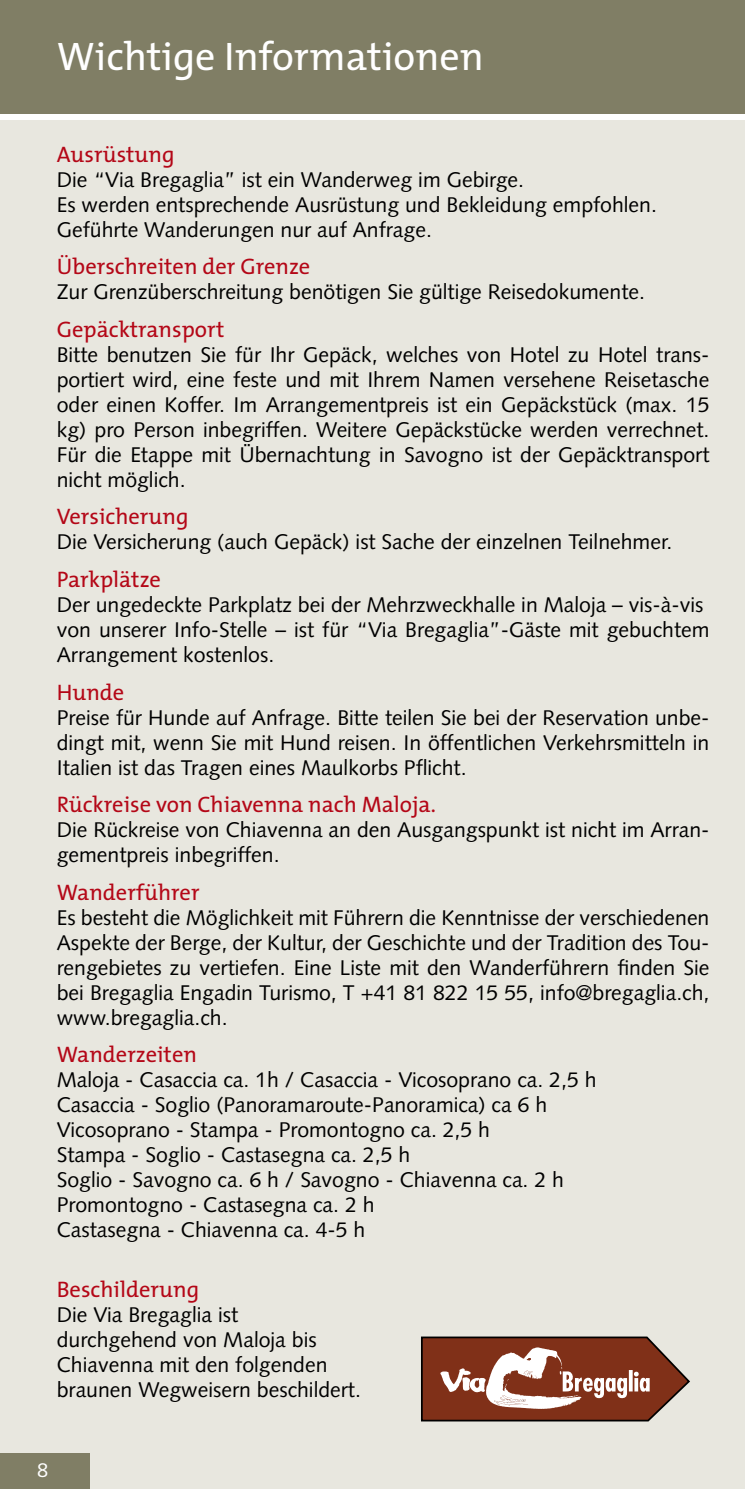
<style>
.page{position:relative;width:745px;height:1489px;background:#fff}
.page>*{position:absolute;margin:0;border:0;box-sizing:border-box;transform-origin:0 0}
.t1{font:40px "The Mix";color:#fff}
.t2{font:22.5px "The Mix";color:#b40717}
.t3{font:21.25px/25px "Syntax";color:#000}
.t4{font:20px "Syntax";color:#fff}
</style>
<div class="page">
<div style="left:0;top:120px;width:744px;height:1368px;background:#e8e7df"></div>
<div style="left:0;top:1453px;width:89px;height:35px;background:#807e65"></div>
<div style="left:0;top:0;width:744px;height:113px;background:#807e65"></div>
<svg style="left:421px;top:1336px;width:269px;height:86px;background:#98614f"></svg>
<h1 class="t1" style="left:57px;top:23px;width:428px">Wichtige฀Informationen</h1>
<p class="t2" style="left:57px;top:135px;width:119px">Ausrüstung</p>
<p class="t3" style="left:57px;top:169px;width:601px">Die “Via Bregaglia” ist ein Wanderweg im Gebirge.<br>Es werden entsprechende Ausrüstung und Bekleidung empfohlen.<br>Geführte Wanderungen nur auf Anfrage.</p>
<p class="t2" style="left:57px;top:248px;width:255px">Überschreiten฀der฀Grenze</p>
<p class="t3" style="left:57px;top:281px;width:589px">Zur Grenzüberschreitung benötigen Sie gültige Reisedokumente.</p>
<p class="t2" style="left:57px;top:310px;width:169px">Gepäcktransport</p>
<p class="t3" style="left:57px;top:344px;width:653px;text-align:justify">Bitte benutzen Sie für Ihr Gepäck, welches von Hotel zu Hotel trans&shy;portiert wird, eine feste und mit Ihrem Namen versehene Reisetasche oder einen Koffer. Im Arrangementpreis ist ein Gepäckstück (max. 15 kg) pro Person inbegriffen. Weitere Gepäckstücke werden verrechnet.<br>Für die Etappe mit Übernachtung in Savogno ist der Gepäcktransport nicht möglich.</p>
<p class="t2" style="left:57px;top:498px;width:133px">Versicherung</p>
<p class="t3" style="left:57px;top:531px;width:616px">Die Versicherung (auch Gepäck) ist Sache der einzelnen Teilnehmer.</p>
<p class="t2" style="left:57px;top:560px;width:106px">Parkplätze</p>
<p class="t3" style="left:57px;top:594px;width:654px">Der ungedeckte Parkplatz bei der Mehrzweckhalle in Maloja – vis-à-vis von unserer Info-Stelle – ist für “Via Bregaglia”-Gäste mit gebuchtem<br>Arrangement kostenlos.</p>
<p class="t2" style="left:57px;top:673px;width:69px">Hunde</p>
<p class="t3" style="left:57px;top:706px;width:653px;text-align:justify">Preise für Hunde auf Anfrage. Bitte teilen Sie bei der Reservation unbe&shy;dingt mit, wenn Sie mit Hund reisen. In öffentlichen Verkehrsmitteln in Italien ist das Tragen eines Maulkorbs Pflicht.</p>
<p class="t2" style="left:57px;top:785px;width:380px">Rückreise฀von฀Chiavenna฀nach฀Maloja.</p>
<p class="t3" style="left:57px;top:819px;width:653px">Die Rückreise von Chiavenna an den Ausgangspunkt ist nicht im Arran&shy;gementpreis inbegriffen.</p>
<p class="t2" style="left:57px;top:873px;width:144px">Wanderführer</p>
<p class="t3" style="left:57px;top:906px;width:653px;text-align:justify">Es besteht die Möglichkeit mit Führern die Kenntnisse der verschiedenen Aspekte der Berge, der Kultur, der Geschichte und der Tradition des Tou&shy;rengebietes zu vertiefen. Eine Liste mit den Wanderführern finden Sie bei Bregaglia Engadin Turismo, T +41 81 822 15 55, info@bregaglia.ch, www.bregaglia.ch.</p>
<p class="t2" style="left:57px;top:1035px;width:142px">Wanderzeiten</p>
<p class="t3" style="left:57px;top:1069px;width:541px">Maloja - Casaccia ca. 1h / Casaccia - Vicosoprano ca. 2,5 h Casaccia - Soglio (Panoramaroute-Panoramica) ca 6 h Vicosoprano - Stampa - Promontogno ca. 2,5 h<br>Stampa - Soglio - Castasegna ca. 2,5 h<br>Soglio - Savogno ca. 6 h / Savogno - Chiavenna ca. 2 h Promontogno - Castasegna ca. 2 h<br>Castasegna - Chiavenna ca. 4-5 h</p>
<p class="t2" style="left:57px;top:1270px;width:144px">Beschilderung</p>
<p class="t3" style="left:57px;top:1304px;width:305px">Die Via Bregaglia ist durchgehend von Maloja bis<br>Chiavenna mit den folgenden braunen Wegweisern beschildert.</p>
<p class="t4" style="left:37px;top:1461px;width:13px">8</p>
</div>
